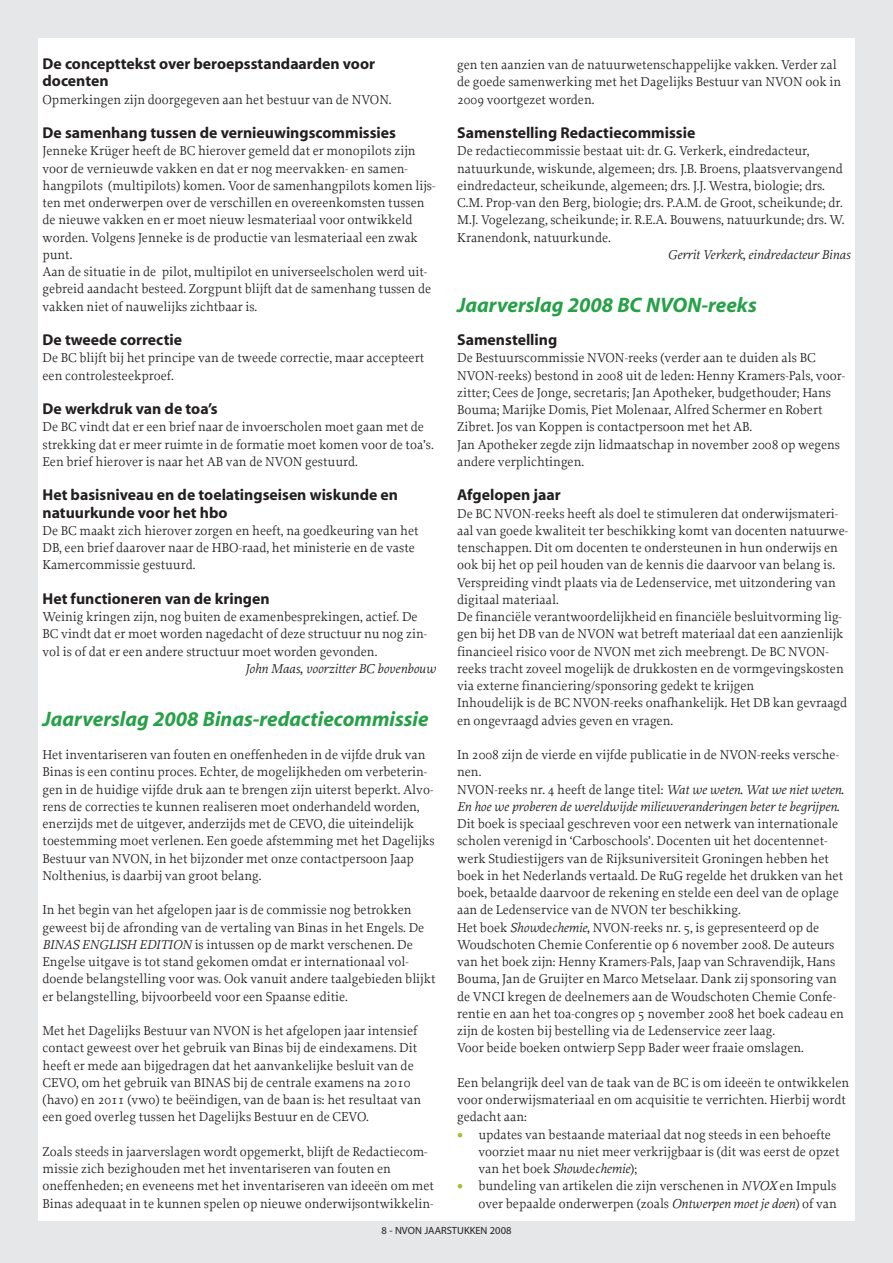
<style>
.page{position:relative;width:893px;height:1263px;background:#e6e7e8}
.page>*{position:absolute;margin:0;border:0;box-sizing:border-box;transform-origin:0 0}
.t1{font:21px "Myriad MM It 700 600";color:#25a146}
.t2{font:15.75px/17.2px "Myriad MM 700 600";color:#231f20}
.t3{font:13.5px/17.2px "Proforma";color:#231f20}
.t4{font:italic 13.5px "Proforma";color:#231f20}
.t5{font:10.5px "Myriad MM 400 600";color:#231f20}
.s1{font-style:italic}
.s2{font-weight:700;font-size:18px;color:#a5c330}
</style>
<div class="page">
<div style="left:38px;top:38px;width:817px;height:1182px;background:#fff"></div>
<p class="t2" style="left:43px;top:56px;width:334px">De concepttekst over beroepsstandaarden voor docenten</p>
<p class="t3" style="left:43px;top:92px;width:350px">Opmerkingen zijn doorgegeven aan het bestuur van de NVON.</p>
<p class="t2" style="left:43px;top:125px;width:355px">De samenhang tussen de vernieuwingscommissies</p>
<p class="t3" style="left:43px;top:144px;width:394px">Jenneke Krüger heeft de BC hierover gemeld dat er monopilots zijn voor de vernieuwde vakken en dat er nog meervakken- en samen&shy;hangpilots (multipilots) komen. Voor de samenhangpilots komen lijs&shy;ten met onderwerpen over de verschillen en overeenkomsten tussen de nieuwe vakken en er moet nieuw lesmateriaal voor ontwikkeld worden. Volgens Jenneke is de productie van lesmateriaal een zwak punt.<br>Aan de situatie in de pilot, multipilot en universeelscholen werd uit&shy;gebreid aandacht besteed. Zorgpunt blijft dat de samenhang tussen de vakken niet of nauwelijks zichtbaar is.</p>
<p class="t2" style="left:43px;top:332px;width:141px">De tweede correctie</p>
<p class="t3" style="left:43px;top:351px;width:383px">De BC blijft bij het principe van de tweede correctie, maar accepteert een controlesteekproef.</p>
<p class="t2" style="left:43px;top:401px;width:177px">De werkdruk van de toa’s</p>
<p class="t3" style="left:43px;top:420px;width:393px">De BC vindt dat er een brief naar de invoerscholen moet gaan met de strekking dat er meer ruimte in de formatie moet komen voor de toa’s.<br>Een brief hierover is naar het AB van de NVON gestuurd.</p>
<p class="t2" style="left:43px;top:488px;width:357px">Het basisniveau en de toelatingseisen wiskunde en natuurkunde voor het hbo</p>
<p class="t3" style="left:43px;top:523px;width:378px">De BC maakt zich hierover zorgen en heeft, na goedkeuring van het<br>DB, een brief daarover naar de HBO-raad, het ministerie en de vaste<br>Kamercommissie gestuurd.</p>
<p class="t2" style="left:43px;top:591px;width:229px">Het functioneren van de kringen</p>
<p class="t3" style="left:43px;top:609px;width:386px">Weinig kringen zijn, nog buiten de examenbesprekingen, actief. De<br>BC vindt dat er moet worden nagedacht of deze structuur nu nog zin&shy;vol is of dat er een andere structuur moet worden gevonden.</p>
<p class="t4" style="left:245px;top:663px;width:192px">John Maas, voorzitter BC bovenbouw</p>
<h1 class="t1" style="left:43px;top:711px;width:388px">Jaarverslag 2008 Binas-redactiecommissie</h1>
<p class="t3" style="left:43px;top:747px;width:394px">Het inventariseren van fouten en oneffenheden in de vijfde druk van Binas is een continu proces. Echter, de mogelijkheden om verbeterin&shy;gen in de huidige vijfde druk aan te brengen zijn uiterst beperkt. Alvo&shy;rens de correcties te kunnen realiseren moet onderhandeld worden, enerzijds met de uitgever, anderzijds met de CEVO, die uiteindelijk toestemming moet verlenen. Een goede afstemming met het Dagelijks Bestuur van NVON, in het bijzonder met onze contactpersoon Jaap Nolthenius, is daarbij van groot belang.</p>
<p class="t3" style="left:43px;top:903px;width:395px">In het begin van het afgelopen jaar is de commissie nog betrokken geweest bij de afronding van de vertaling van Binas in het Engels. De <span class="s1">BINAS ENGLISH EDITION</span> is intussen op de markt verschenen. De Engelse uitgave is tot stand gekomen omdat er internationaal vol&shy;doende belangstelling voor was. Ook vanuit andere taalgebieden blijkt er belangstelling, bijvoorbeeld voor een Spaanse editie.</p>
<p class="t3" style="left:43px;top:1023px;width:380px">Met het Dagelijks Bestuur van NVON is het afgelopen jaar intensief contact geweest over het gebruik van Binas bij de eindexamens. Dit heeft er mede aan bijgedragen dat het aanvankelijke besluit van de CEVO, om het gebruik van BINAS bij de centrale examens na 2010 (havo) en 2011 (vwo) te beëindigen, van de baan is: het resultaat van een goed overleg tussen het Dagelijks Bestuur en de CEVO.</p>
<p class="t3" style="left:43px;top:1144px;width:393px">Zoals steeds in jaarverslagen wordt opgemerkt, blijft de Redactiecom&shy;missie zich bezighouden met het inventariseren van fouten en oneffenheden; en eveneens met het inventariseren van ideeën om met Binas adequaat in te kunnen spelen op nieuwe onderwijsontwikkelin-</p>
<p class="t3" style="left:457px;top:57px;width:386px">gen ten aanzien van de natuurwetenschappelijke vakken. Verder zal de goede samenwerking met het Dagelijks Bestuur van NVON ook in<br>2009 voortgezet worden.</p>
<p class="t2" style="left:457px;top:125px;width:240px">Samenstelling Redactiecommissie</p>
<p class="t3" style="left:457px;top:144px;width:389px">De redactiecommissie bestaat uit: dr. G. Verkerk, eindredacteur, natuurkunde, wiskunde, algemeen; drs. J.B. Broens, plaatsvervangend eindredacteur, scheikunde, algemeen; drs. J.J. Westra, biologie; drs.<br>C.M. Prop-van den Berg, biologie; drs. P.A.M. de Groot, scheikunde; dr.<br>M.J. Vogelezang, scheikunde; ir. R.E.A. Bouwens, natuurkunde; drs. W.<br>Kranendonk, natuurkunde.</p>
<p class="t4" style="left:668px;top:249px;width:184px">Gerrit Verkerk, eindredacteur Binas</p>
<h1 class="t1" style="left:457px;top:297px;width:301px">Jaarverslag 2008 BC NVON-reeks</h1>
<p class="t2" style="left:457px;top:332px;width:102px">Samenstelling</p>
<p class="t3" style="left:457px;top:351px;width:389px">De Bestuurscommissie NVON-reeks (verder aan te duiden als BC NVON-reeks) bestond in 2008 uit de leden: Henny Kramers-Pals, voor&shy;zitter; Cees de Jonge, secretaris; Jan Apotheker, budgethouder; Hans Bouma; Marijke Domis, Piet Molenaar, Alfred Schermer en Robert Zibret. Jos van Koppen is contactpersoon met het AB.<br>Jan Apotheker zegde zijn lidmaatschap in november 2008 op wegens andere verplichtingen.</p>
<p class="t2" style="left:457px;top:488px;width:105px">Afgelopen jaar</p>
<p class="t3" style="left:457px;top:506px;width:393px">De BC NVON-reeks heeft als doel te stimuleren dat onderwijsmateri&shy;aal van goede kwaliteit ter beschikking komt van docenten natuurwe&shy;tenschappen. Dit om docenten te ondersteunen in hun onderwijs en ook bij het op peil houden van de kennis die daarvoor van belang is.<br>Verspreiding vindt plaats via de Ledenservice, met uitzondering van digitaal materiaal.<br>De financiële verantwoordelijkheid en financiële besluitvorming lig&shy;gen bij het DB van de NVON wat betreft materiaal dat een aanzienlijk financieel risico voor de NVON met zich meebrengt. De BC NVON&shy;reeks tracht zoveel mogelijk de drukkosten en de vormgevingskosten via externe financiering/sponsoring gedekt te krijgen<br>Inhoudelijk is de BC NVON-reeks onafhankelijk. Het DB kan gevraagd en ongevraagd advies geven en vragen.</p>
<p class="t3" style="left:457px;top:747px;width:388px">In 2008 zijn de vierde en vijfde publicatie in de NVON-reeks versche&shy;nen.<br>NVON-reeks nr. 4 heeft de lange titel: <span class="s1">Wat we weten. Wat we niet weten.<br>En hoe we proberen de wereldwijde milieuveranderingen beter te begrijpen.</span></p>
<p class="t3" style="left:457px;top:816px;width:388px">Dit boek is speciaal geschreven voor een netwerk van internationale scholen verenigd in ‘Carboschools’. Docenten uit het docentennet&shy;werk Studiestijgers van de Rijksuniversiteit Groningen hebben het boek in het Nederlands vertaald. De RuG regelde het drukken van het boek, betaalde daarvoor de rekening en stelde een deel van de oplage aan de Ledenservice van de NVON ter beschikking.<br>Het boek <span class="s1">Show</span>de<span class="s1">chemie,</span> NVON-reeks nr. 5, is gepresenteerd op de Woudschoten Chemie Conferentie op 6 november 2008. De auteurs van het boek zijn: Henny Kramers-Pals, Jaap van Schravendijk, Hans Bouma, Jan de Gruijter en Marco Metselaar. Dank zij sponsoring van de VNCI kregen de deelnemers aan de Woudschoten Chemie Confe&shy;rentie en aan het toa-congres op 5 november 2008 het boek cadeau en zijn de kosten bij bestelling via de Ledenservice zeer laag.<br>Voor beide boeken ontwierp Sepp Bader weer fraaie omslagen.</p>
<p class="t3" style="left:457px;top:1075px;width:394px">Een belangrijk deel van de taak van de BC is om ideeën te ontwikkelen voor onderwijsmateriaal en om acquisitie te verrichten. Hierbij wordt gedacht aan:</p>
<p class="t3" style="left:478px;top:1127px;width:363px;text-indent:-21px"><span class="s2">•</span> updates van bestaande materiaal dat nog steeds in een behoefte voorziet maar nu niet meer verkrijgbaar is (dit was eerst de opzet van het boek <span class="s1">Show</span>de<span class="s1">chemie</span>);</p>
<p class="t3" style="left:457px;top:1179px;width:381px;text-align:right"><span class="s2">•</span> bundeling van artikelen die zijn verschenen in <span class="s1">NVOX</span> en Impuls over bepaalde onderwerpen (zoals <span class="s1">Ontwerpen moet je doen</span>) of van</p>
<p class="t5" style="left:382px;top:1227px;width:131px">8 - NVON JAARSTUKKEN 2008</p>
</div>
